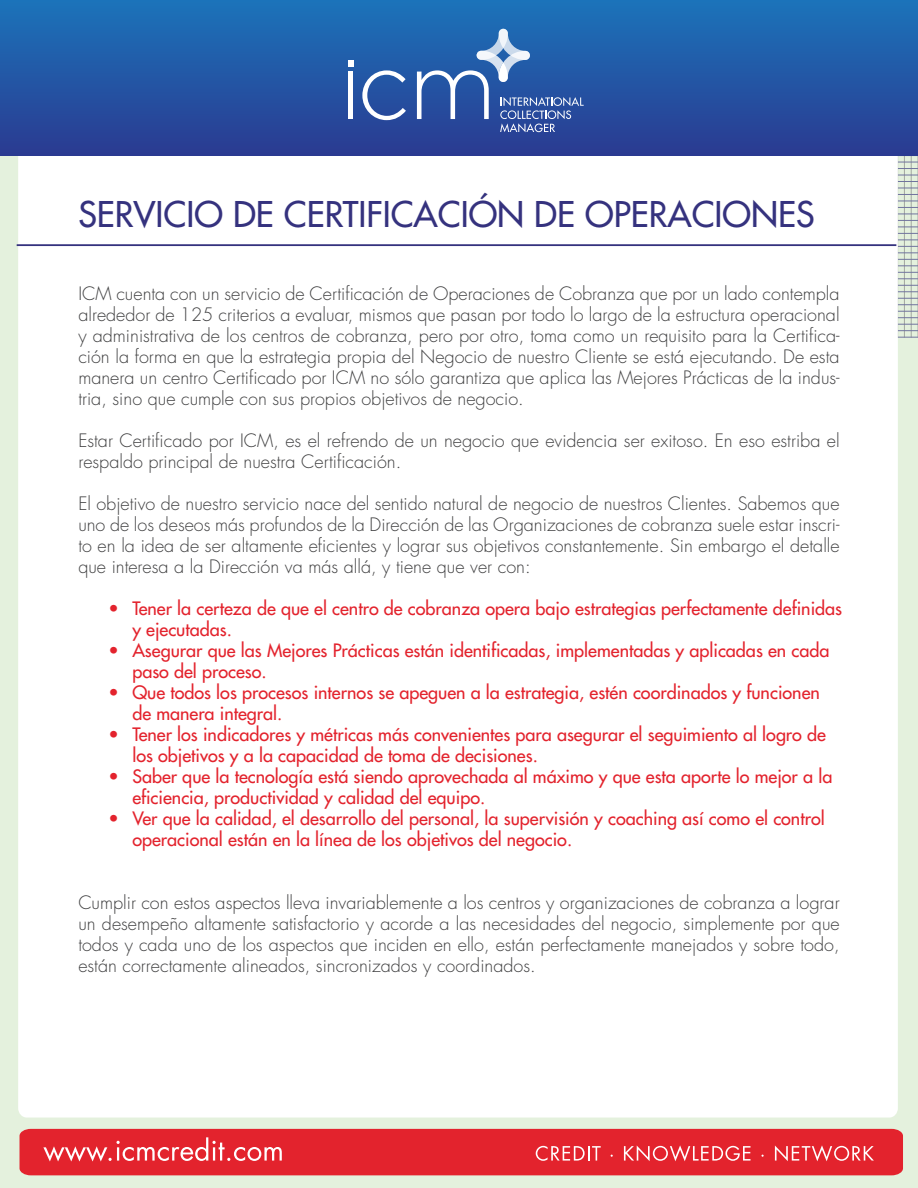
<style>
.page{position:relative;width:918px;height:1188px;background:#fff}
.page>*{position:absolute;margin:0;border:0;box-sizing:border-box;transform-origin:0 0}
.t1{font:34.5px "Futura";color:#35327e}
.t2{font:300 18px/21px "Futura";color:#404041;text-align:justify}
.t3{font:18px/21px "Futura";color:#e3232d}
</style>
<div class="page">
<div style="left:0;top:8px;width:918px;height:1180px;background:#e4f1dd"></div>
<hr style="left:917px;top:6px;width:1px;height:332px;background:#808080">
<hr style="left:911px;top:6px;width:1px;height:332px;background:#808080">
<hr style="left:904px;top:6px;width:1px;height:332px;background:#808080">
<hr style="left:662px;top:162px;width:256px;height:1px;background:#35327e">
<hr style="left:668px;top:168px;width:250px;height:1px;background:#35327e">
<hr style="left:674px;top:175px;width:244px;height:1px;background:#35327e">
<hr style="left:681px;top:181px;width:237px;height:1px;background:#35327e">
<hr style="left:687px;top:188px;width:231px;height:1px;background:#35327e">
<hr style="left:693px;top:194px;width:225px;height:1px;background:#35327e">
<hr style="left:700px;top:201px;width:218px;height:1px;background:#35327e">
<hr style="left:706px;top:207px;width:212px;height:1px;background:#35327e">
<hr style="left:712px;top:214px;width:206px;height:1px;background:#35327e">
<hr style="left:719px;top:220px;width:199px;height:1px;background:#35327e">
<hr style="left:725px;top:227px;width:193px;height:1px;background:#35327e">
<hr style="left:732px;top:233px;width:186px;height:1px;background:#35327e">
<hr style="left:738px;top:240px;width:180px;height:1px;background:#35327e">
<hr style="left:744px;top:246px;width:174px;height:1px;background:#35327e">
<hr style="left:751px;top:253px;width:167px;height:1px;background:#35327e">
<hr style="left:757px;top:259px;width:161px;height:1px;background:#35327e">
<hr style="left:763px;top:266px;width:155px;height:1px;background:#35327e">
<hr style="left:770px;top:272px;width:148px;height:1px;background:#35327e">
<hr style="left:776px;top:279px;width:142px;height:1px;background:#35327e">
<hr style="left:782px;top:285px;width:136px;height:1px;background:#35327e">
<hr style="left:789px;top:292px;width:129px;height:1px;background:#35327e">
<hr style="left:795px;top:298px;width:123px;height:1px;background:#35327e">
<hr style="left:801px;top:304px;width:117px;height:1px;background:#35327e">
<hr style="left:808px;top:311px;width:110px;height:1px;background:#35327e">
<hr style="left:814px;top:317px;width:104px;height:1px;background:#35327e">
<hr style="left:821px;top:324px;width:97px;height:1px;background:#35327e">
<hr style="left:827px;top:330px;width:91px;height:1px;background:#35327e">
<hr style="left:833px;top:337px;width:85px;height:1px;background:#35327e">
<svg style="left:20px;top:1129px;width:883px;height:46px;background:#e42f39"></svg>
<div style="left:18px;top:125px;width:880px;height:993px;background:#fff;border-radius:9px"></div>
<div style="left:0;top:0;width:918px;height:156px;background:linear-gradient(to bottom,#1c74ba,#2b3b91)"></div>
<svg style="left:348px;top:61px;width:6px;height:6px"></svg>
<hr style="left:349px;top:72px;width:4px;height:47px;background:#fff">
<svg style="left:362px;top:70px;width:44px;height:50px;background:#5577b5"></svg>
<svg style="left:417px;top:29px;width:167px;height:103px;background:#416cb0"></svg>
<hr style="left:17px;top:244px;width:879px;height:2px;background:#35327e">
<h1 class="t1" style="left:78px;top:193px;width:738px">SERVICIO DE CERTIFICACIÓN DE OPERACIONES</h1>
<p class="t2" style="left:78px;top:283px;width:763px">ICM cuenta con un servicio de Certificación de Operaciones de Cobranza que por un lado contempla alrededor de 125 criterios a evaluar, mismos que pasan por todo lo largo de la estructura operacional y administrativa de los centros de cobranza, pero por otro, toma como un requisito para la Certifica&shy;ción la forma en que la estrategia propia del Negocio de nuestro Cliente se está ejecutando. De esta manera un centro Certificado por ICM no sólo garantiza que aplica las Mejores Prácticas de la indus&shy;tria, sino que cumple con sus propios objetivos de negocio.</p>
<p class="t2" style="left:78px;top:430px;width:763px">Estar Certificado por ICM, es el refrendo de un negocio que evidencia ser exitoso. En eso estriba el respaldo principal de nuestra Certificación.</p>
<p class="t2" style="left:78px;top:493px;width:763px">El objetivo de nuestro servicio nace del sentido natural de negocio de nuestros Clientes. Sabemos que uno de los deseos más profundos de la Dirección de las Organizaciones de cobranza suele estar inscri&shy;to en la idea de ser altamente eficientes y lograr sus objetivos constantemente. Sin embargo el detalle que interesa a la Dirección va más allá, y tiene que ver con:</p>
<p class="t3" style="left:132px;top:598px;width:711px;text-indent:-24px">• Tener la certeza de que el centro de cobranza opera bajo estrategias perfectamente definidas y ejecutadas.</p>
<p class="t3" style="left:132px;top:640px;width:699px;text-indent:-24px">• Asegurar que las Mejores Prácticas están identificadas, implementadas y aplicadas en cada paso del proceso.</p>
<p class="t3" style="left:132px;top:682px;width:689px;text-indent:-24px">• Que todos los procesos internos se apeguen a la estrategia, estén coordinados y funcionen de manera integral.</p>
<p class="t3" style="left:132px;top:724px;width:695px;text-indent:-24px">• Tener los indicadores y métricas más convenientes para asegurar el seguimiento al logro de los objetivos y a la capacidad de toma de decisiones.</p>
<p class="t3" style="left:132px;top:766px;width:702px;text-indent:-24px">• Saber que la tecnología está siendo aprovechada al máximo y que esta aporte lo mejor a la eficiencia, productividad y calidad del equipo.</p>
<p class="t3" style="left:132px;top:808px;width:694px;text-indent:-24px">• Ver que la calidad, el desarrollo del personal, la supervisión y coaching así como el control operacional están en la línea de los objetivos del negocio.</p>
<p class="t2" style="left:78px;top:893px;width:763px">Cumplir con estos aspectos lleva invariablemente a los centros y organizaciones de cobranza a lograr un desempeño altamente satisfactorio y acorde a las necesidades del negocio, simplemente por que todos y cada uno de los aspectos que inciden en ello, están perfectamente manejados y sobre todo, están correctamente alineados, sincronizados y coordinados.</p>
</div>
